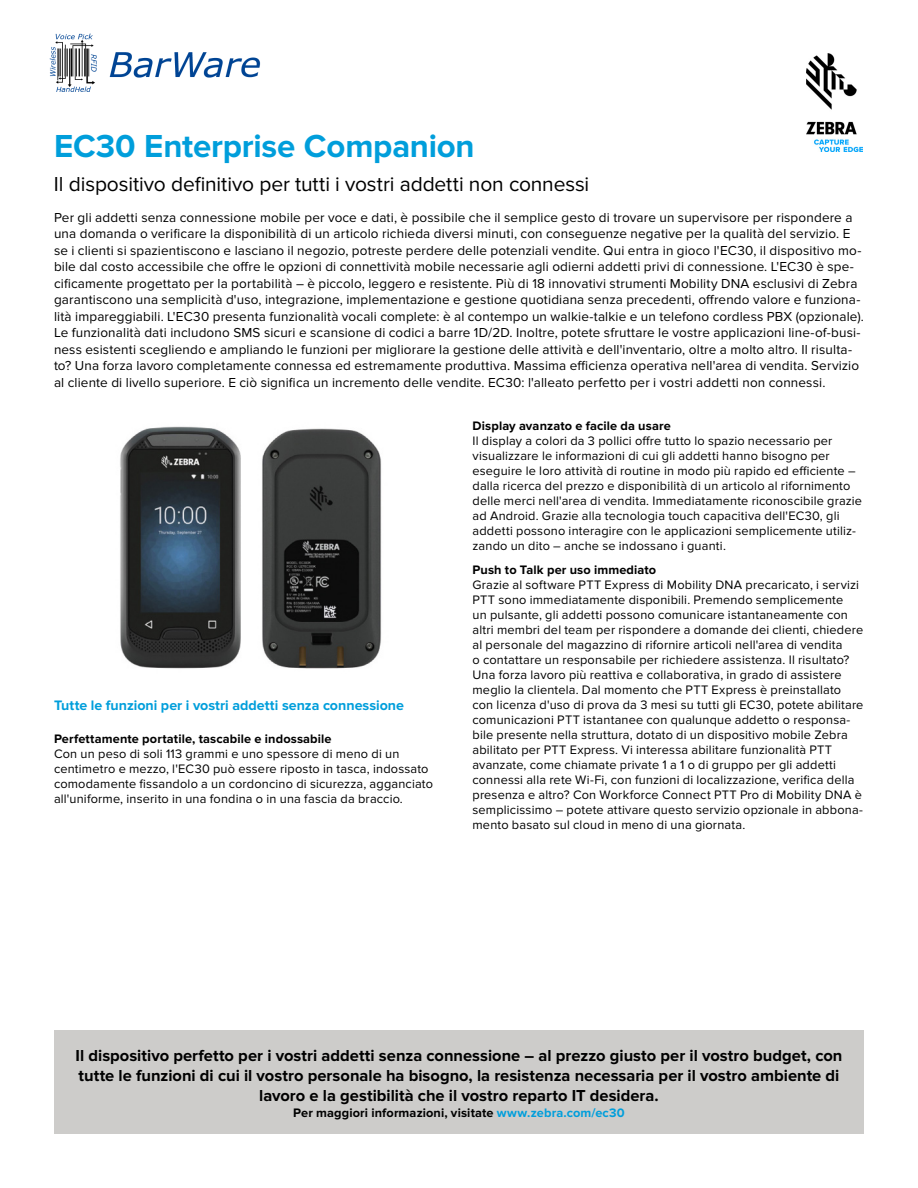
<style>
.page{position:relative;width:918px;height:1188px;background:#fff}
.page>*{position:absolute;margin:0;border:0;box-sizing:border-box;transform-origin:0 0}
.t1{font:700 33px "Proxima Nova";letter-spacing:-.005em;color:#009edb}
.t2{font:21px "Proxima Nova";letter-spacing:-.005em;color:#000}
.t3{font:700 16.5px/20.2px "Proxima Nova";color:#000;text-align:center}
.t4{font:700 14.25px "Proxima Nova";color:#009edb}
.t5{font:13.5px/16.5px "Proxima Nova";letter-spacing:.01em;color:#000}
.t6{font:12.75px/15px "Proxima Nova";letter-spacing:.015em;color:#000}
.t7{font:700 12.75px "Proxima Nova";letter-spacing:.01em;color:#000}
.s1{color:#009edb}
</style>
<div class="page">
<img style="left:806px;top:54px;width:56px;height:97px">
<div style="left:54px;top:1031px;width:810px;height:103px;background:#cdccca"></div>
<img style="left:120px;top:426px;width:262px;height:243px">
<img style="left:50px;top:34px;width:211px;height:58px">
<h1 class="t1" style="left:54px;top:127px;width:422px">EC30 Enterprise Companion</h1>
<h2 class="t2" style="left:54px;top:172px;width:537px">Il dispositivo definitivo per tutti i vostri addetti non connessi</h2>
<p class="t5" style="left:54px;top:209px;width:811px">Per gli addetti senza connessione mobile per voce e dati, è possibile che il semplice gesto di trovare un supervisore per rispondere a una domanda o verificare la disponibilità di un articolo richieda diversi minuti, con conseguenze negative per la qualità del servizio. E se i clienti si spazientiscono e lasciano il negozio, potreste perdere delle potenziali vendite. Qui entra in gioco l'EC30, il dispositivo mo&shy;bile dal costo accessibile che offre le opzioni di connettività mobile necessarie agli odierni addetti privi di connessione. L'EC30 è spe&shy;cificamente progettato per la portabilità – è piccolo, leggero e resistente. Più di 18 innovativi strumenti Mobility DNA esclusivi di Zebra garantiscono una semplicità d'uso, integrazione, implementazione e gestione quotidiana senza precedenti, offrendo valore e funziona&shy;lità impareggiabili. L'EC30 presenta funzionalità vocali complete: è al contempo un walkie-talkie e un telefono cordless PBX (opzionale).<br>Le funzionalità dati includono SMS sicuri e scansione di codici a barre 1D/2D. Inoltre, potete sfruttare le vostre applicazioni line-of-busi&shy;ness esistenti scegliendo e ampliando le funzioni per migliorare la gestione delle attività e dell'inventario, oltre a molto altro. Il risulta&shy;to? Una forza lavoro completamente connessa ed estremamente produttiva. Massima efficienza operativa nell'area di vendita. Servizio al cliente di livello superiore. E ciò significa un incremento delle vendite. EC30: l'alleato perfetto per i vostri addetti non connessi.</p>
<p class="t4" style="left:54px;top:697px;width:352px">Tutte le funzioni per i vostri addetti senza connessione</p>
<p class="t7" style="left:54px;top:731px;width:279px">Perfettamente portatile, tascabile e indossabile</p>
<p class="t6" style="left:54px;top:746px;width:381px">Con un peso di soli 113 grammi e uno spessore di meno di un centimetro e mezzo, l'EC30 può essere riposto in tasca, indossato comodamente fissandolo a un cordoncino di sicurezza, agganciato all'uniforme, inserito in una fondina o in una fascia da braccio.</p>
<p class="t7" style="left:472px;top:419px;width:200px">Display avanzato e facile da usare</p>
<p class="t6" style="left:472px;top:434px;width:391px">Il display a colori da 3 pollici offre tutto lo spazio necessario per visualizzare le informazioni di cui gli addetti hanno bisogno per eseguire le loro attività di routine in modo più rapido ed efficiente – dalla ricerca del prezzo e disponibilità di un articolo al rifornimento delle merci nell'area di vendita. Immediatamente riconoscibile grazie ad Android. Grazie alla tecnologia touch capacitiva dell'EC30, gli addetti possono interagire con le applicazioni semplicemente utiliz&shy;zando un dito – anche se indossano i guanti.</p>
<p class="t7" style="left:472px;top:563px;width:185px">Push to Talk per uso immediato</p>
<p class="t6" style="left:472px;top:578px;width:392px">Grazie al software PTT Express di Mobility DNA precaricato, i servizi PTT sono immediatamente disponibili. Premendo semplicemente<br>un pulsante, gli addetti possono comunicare istantaneamente con altri membri del team per rispondere a domande dei clienti, chiedere al personale del magazzino di rifornire articoli nell'area di vendita<br>o contattare un responsabile per richiedere assistenza. Il risultato?<br>Una forza lavoro più reattiva e collaborativa, in grado di assistere meglio la clientela. Dal momento che PTT Express è preinstallato con licenza d'uso di prova da 3 mesi su tutti gli EC30, potete abilitare comunicazioni PTT istantanee con qualunque addetto o responsa&shy;bile presente nella struttura, dotato di un dispositivo mobile Zebra abilitato per PTT Express. Vi interessa abilitare funzionalità PTT avanzate, come chiamate private 1 a 1 o di gruppo per gli addetti connessi alla rete Wi-Fi, con funzioni di localizzazione, verifica della presenza e altro? Con Workforce Connect PTT Pro di Mobility DNA è semplicissimo – potete attivare questo servizio opzionale in abbona&shy;mento basato sul cloud in meno di una giornata.</p>
<p class="t3" style="left:76px;top:1045px;width:768px">Il dispositivo perfetto per i vostri addetti senza connessione – al prezzo giusto per il vostro budget, con tutte le funzioni di cui il vostro personale ha bisogno, la resistenza necessaria per il vostro ambiente di lavoro e la gestibilità che il vostro reparto IT desidera.</p>
<p class="t7" style="left:293px;top:1105px;width:333px">Per maggiori informazioni, visitate <span class="s1">www.zebra.com/ec30</span></p>
</div>
